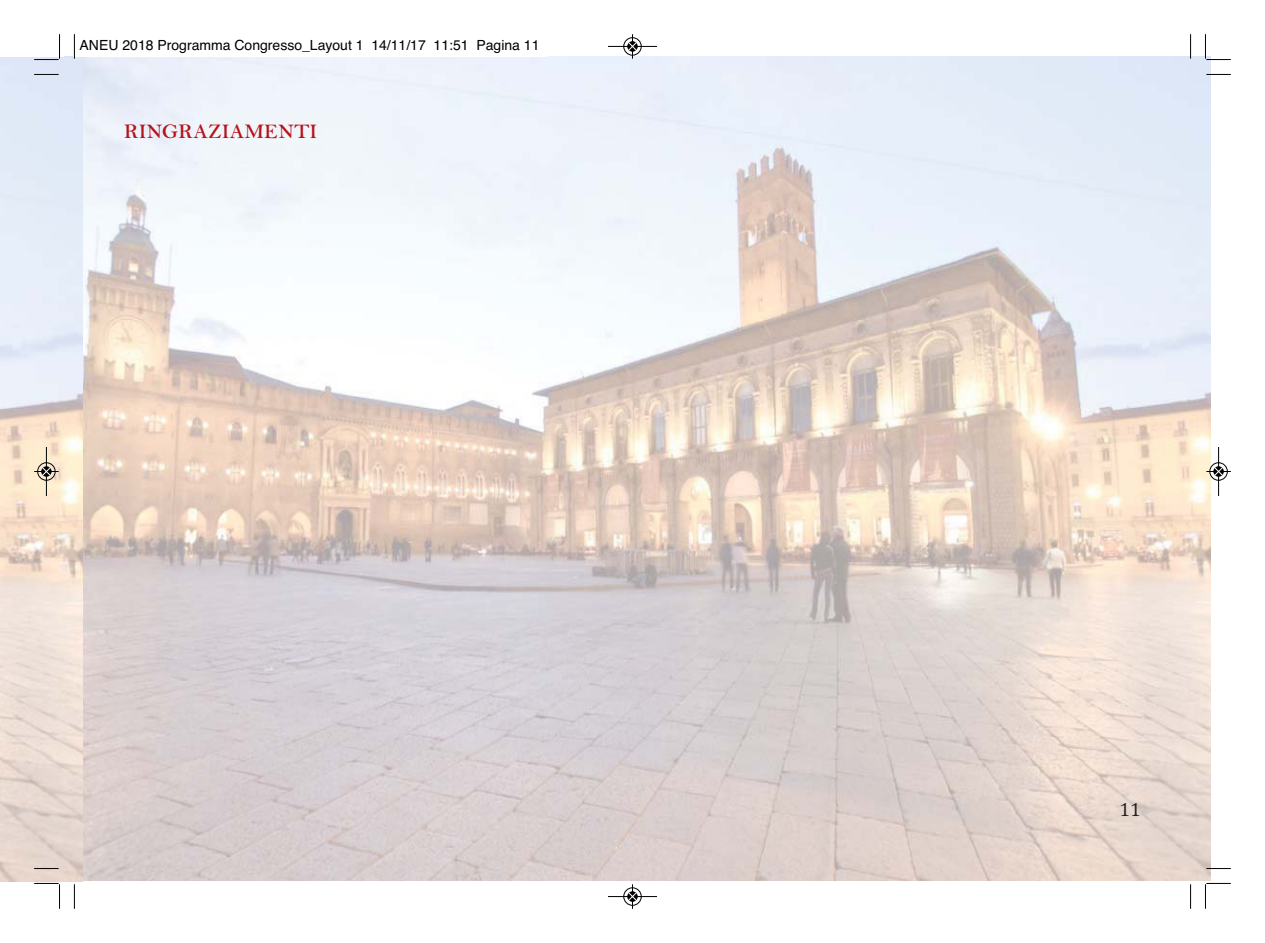
<style>
.page{position:relative;width:1265px;height:943px;background:#fff}
.page>*{position:absolute;margin:0;border:0;box-sizing:border-box;transform-origin:0 0}
.t1{font:600 21px "Bell MT Std";color:#b61218}
.t2{font:19.25px "Cambria";color:#231f20}
.t3{font:14px "Helvetica";color:#000}
</style>
<div class="page">
<img style="left:64px;top:56px;width:1146px;height:824px">
<img style="left:0;top:57px;width:83px;height:824px">
<div style="left:73px;top:32px;width:474px;height:25px;background:#fff"></div>
<svg style="left:74px;top:34px;width:1px;height:25px"></svg>
<svg style="left:34px;top:74px;width:25px;height:1px"></svg>
<svg style="left:1190px;top:34px;width:1px;height:25px"></svg>
<svg style="left:1206px;top:74px;width:25px;height:1px"></svg>
<svg style="left:74px;top:884px;width:1px;height:24px"></svg>
<svg style="left:34px;top:868px;width:25px;height:1px"></svg>
<svg style="left:1190px;top:884px;width:1px;height:24px"></svg>
<svg style="left:1206px;top:868px;width:25px;height:1px"></svg>
<svg style="left:34px;top:34px;width:26px;height:26px"></svg>
<svg style="left:1205px;top:34px;width:26px;height:26px"></svg>
<svg style="left:34px;top:883px;width:26px;height:25px"></svg>
<svg style="left:1205px;top:883px;width:26px;height:25px"></svg>
<svg style="left:607px;top:34px;width:51px;height:26px"></svg>
<svg style="left:608px;top:884px;width:49px;height:25px"></svg>
<svg style="left:33px;top:446px;width:27px;height:51px"></svg>
<svg style="left:1205px;top:446px;width:26px;height:51px"></svg>
<p class="t3" style="left:80px;top:40px;width:461px">ANEU 2018 Programma Congresso_Layout 1 14/11/17 11:51 Pagina 11</p>
<h1 class="t1" style="left:124px;top:118px;width:195px">RINGRAZIAMENTI</h1>
<h2 class="t2" style="left:1120px;top:802px;width:23px">11</h2>
</div>
